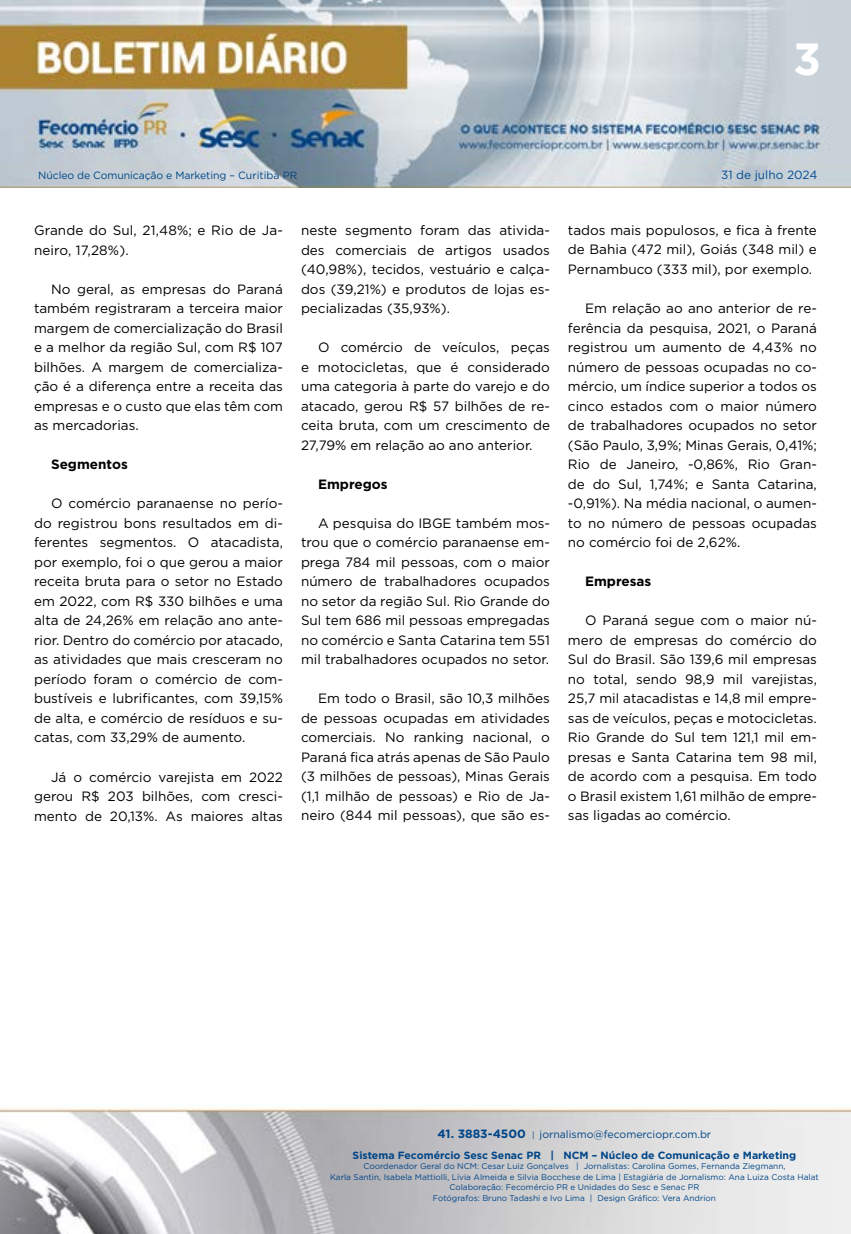
<style>
.page{position:relative;width:851px;height:1234px;background:#fff}
.page>*{position:absolute;margin:0;border:0;box-sizing:border-box;transform-origin:0 0}
.t1{font:700 45px "Gotham";color:#fff}
.t2{font:13.5px/19.5px "Gotham";color:#000;text-align:justify}
.t3{font:700 13.5px "Gotham";color:#000}
.t4{font:11.85px "Gotham";color:#004a93}
.t5{font:700 10.5px/21px "Gotham";color:#004587;text-align:center}
.t6{font:10.5px "Gotham";letter-spacing:-.01em;color:#004587}
.t7{font:8.25px/10.5px "Gotham";color:#004587;text-align:center}
.s1{font-size:12px}
.s2{font-weight:400;font-size:8.25px}
.s3{font-weight:400}
</style>
<div class="page">
<img style="left:0;top:0;width:850px;height:188px">
<img style="left:0;top:1108px;width:850px;height:125px">
<h1 class="t1" style="left:793px;top:29px;width:29px">3</h1>
<p class="t6" style="left:38px;top:168px;width:260px">Núcleo de Comunicação e Marketing – Curitiba PR</p>
<p class="t4" style="left:721px;top:167px;width:98px">31 de julho 2024</p>
<p class="t2" style="left:34px;top:220px;width:250px">Grande do Sul, 21,48%; e Rio de Ja&shy;neiro, 17,28%).</p>
<p class="t2" style="left:34px;top:279px;width:250px;text-indent:17px">No geral, as empresas do Paraná também registraram a terceira maior margem de comercialização do Brasil e a melhor da região Sul, com R$ 107 bilhões. A margem de comercializa&shy;ção é a diferença entre a receita das empresas e o custo que elas têm com as mercadorias.</p>
<p class="t3" style="left:51px;top:455px;width:78px">Segmentos</p>
<p class="t2" style="left:34px;top:493px;width:250px;text-indent:17px">O comércio paranaense no perío&shy;do registrou bons resultados em di&shy;ferentes segmentos. O atacadista, por exemplo, foi o que gerou a maior receita bruta para o setor no Estado em 2022, com R$ 330 bilhões e uma alta de 24,26% em relação ano ante&shy;rior. Dentro do comércio por atacado, as atividades que mais cresceram no período foram o comércio de com&shy;bustíveis e lubrificantes, com 39,15% de alta, e comércio de resíduos e su&shy;catas, com 33,29% de aumento.</p>
<p class="t2" style="left:34px;top:766px;width:250px;text-indent:17px">Já o comércio varejista em 2022 gerou R$ 203 bilhões, com cresci&shy;mento de 20,13%. As maiores altas</p>
<p class="t2" style="left:301px;top:220px;width:250px">neste segmento foram das ativida&shy;des comerciais de artigos usados (40,98%), tecidos, vestuário e calça&shy;dos (39,21%) e produtos de lojas es&shy;pecializadas (35,93%).</p>
<p class="t2" style="left:301px;top:337px;width:250px;text-indent:17px">O comércio de veículos, peças e motocicletas, que é considerado uma categoria à parte do varejo e do atacado, gerou R$ 57 bilhões de re&shy;ceita bruta, com um crescimento de 27,79% em relação ao ano anterior.</p>
<p class="t3" style="left:318px;top:475px;width:71px">Empregos</p>
<p class="t2" style="left:301px;top:513px;width:250px;text-indent:17px">A pesquisa do IBGE também mos&shy;trou que o comércio paranaense em&shy;prega 784 mil pessoas, com o maior número de trabalhadores ocupados no setor da região Sul. Rio Grande do Sul tem 686 mil pessoas empregadas no comércio e Santa Catarina tem 551 mil trabalhadores ocupados no setor.</p>
<p class="t2" style="left:301px;top:688px;width:250px;text-indent:17px">Em todo o Brasil, são 10,3 milhões de pessoas ocupadas em atividades comerciais. No ranking nacional, o Paraná fica atrás apenas de São Paulo (3 milhões de pessoas), Minas Gerais (1,1 milhão de pessoas) e Rio de Ja&shy;neiro (844 mil pessoas), que são es-</p>
<p class="t2" style="left:568px;top:220px;width:250px">tados mais populosos, e fica à frente de Bahia (472 mil), Goiás (348 mil) e Pernambuco (333 mil), por exemplo.</p>
<p class="t2" style="left:568px;top:298px;width:250px;text-indent:17px">Em relação ao ano anterior de re&shy;ferência da pesquisa, 2021, o Paraná registrou um aumento de 4,43% no número de pessoas ocupadas no co&shy;mércio, um índice superior a todos os cinco estados com o maior número de trabalhadores ocupados no setor (São Paulo, 3,9%; Minas Gerais, 0,41%; Rio de Janeiro, -0,86%, Rio Gran&shy;de do Sul, 1,74%; e Santa Catarina, -0,91%). Na média nacional, o aumen&shy;to no número de pessoas ocupadas no comércio foi de 2,62%.</p>
<p class="t3" style="left:585px;top:572px;width:68px">Empresas</p>
<p class="t2" style="left:568px;top:610px;width:250px;text-indent:17px">O Paraná segue com o maior nú&shy;mero de empresas do comércio do Sul do Brasil. São 139,6 mil empresas no total, sendo 98,9 mil varejistas, 25,7 mil atacadistas e 14,8 mil empre&shy;sas de veículos, peças e motocicletas.<br>Rio Grande do Sul tem 121,1 mil em&shy;presas e Santa Catarina tem 98 mil, de acordo com a pesquisa. Em todo o Brasil existem 1,61 milhão de empre&shy;sas ligadas ao comércio.</p>
<p class="t5" style="left:352px;top:1122px;width:445px"><span class="s1">41. 3883-4500</span> <span class="s2">|</span> <span class="s3">jornalismo@fecomerciopr.com.br<br></span>Sistema Fecomércio Sesc Senac PR | NCM – Núcleo de Comunicação e Marketing</p>
<p class="t7" style="left:330px;top:1160px;width:490px">Coordenador Geral do NCM: Cesar Luiz Gonçalves | Jornalistas: Carolina Gomes, Fernanda Ziegmann,<br>Karla Santin, Isabela Mattiolli, Lívia Almeida e Silvia Bocchese de Lima | Estagiária de Jornalismo: Ana Luiza Costa Halat Colaboração: Fecomércio PR e Unidades do Sesc e Senac PR<br>Fotógrafos: Bruno Tadashi e Ivo Lima | Design Gráfico: Vera Andrion</p>
</div>
